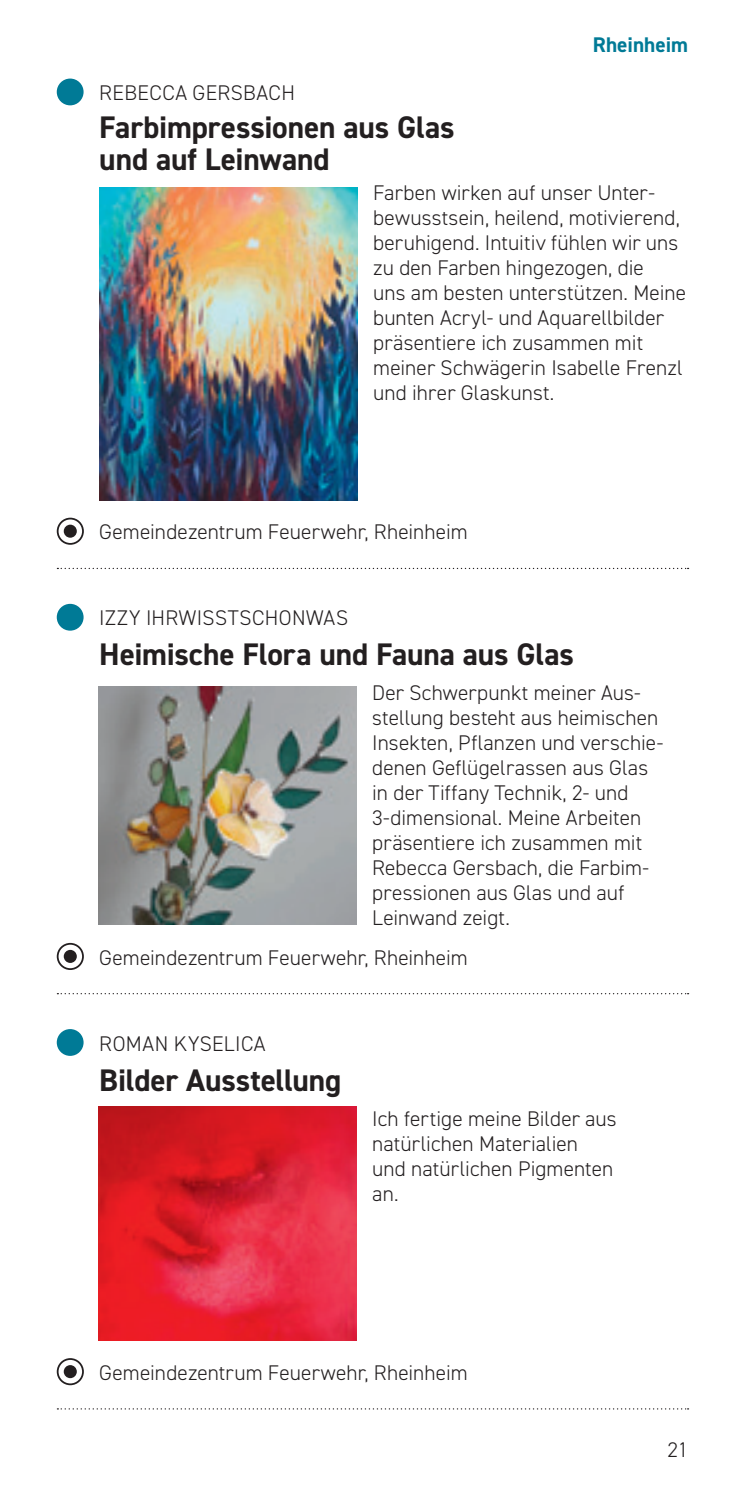
<style>
.page{position:relative;width:745px;height:1489px;background:#fff}
.page>*{position:absolute;margin:0;border:0;box-sizing:border-box;transform-origin:0 0}
.t1{font:700 31.25px/32.5px "DIN2014";letter-spacing:-.005em;color:#231f20}
.t2{font:300 21.25px/25px "DIN2014";letter-spacing:.005em;color:#231f20}
.t3{font:300 21.25px "DIN2014";letter-spacing:.025em;color:#231f20}
.t4{font:700 21.25px "DIN2014";color:#007a96}
</style>
<div class="page">
<svg style="left:57px;top:568px;width:631px;height:1px"></svg>
<svg style="left:57px;top:993px;width:631px;height:1px"></svg>
<svg style="left:57px;top:1408px;width:631px;height:1px"></svg>
<div style="left:58px;top:79px;width:25px;height:25px;background:#007a96;border-radius:50%"></div>
<div style="left:57px;top:79px;width:26px;height:26px;border:2px solid #007a96;border-radius:50%"></div>
<div style="left:64px;top:524px;width:13px;height:13px;background:#231f20;border-radius:50%"></div>
<div style="left:57px;top:517px;width:27px;height:27px;border:2px solid #231f20;border-radius:50%"></div>
<div style="left:58px;top:604px;width:25px;height:25px;background:#007a96;border-radius:50%"></div>
<div style="left:57px;top:604px;width:26px;height:26px;border:2px solid #007a96;border-radius:50%"></div>
<div style="left:64px;top:949px;width:13px;height:13px;background:#231f20;border-radius:50%"></div>
<div style="left:57px;top:942px;width:27px;height:27px;border:2px solid #231f20;border-radius:50%"></div>
<div style="left:58px;top:1029px;width:25px;height:25px;background:#007a96;border-radius:50%"></div>
<div style="left:57px;top:1029px;width:26px;height:26px;border:2px solid #007a96;border-radius:50%"></div>
<div style="left:64px;top:1364px;width:13px;height:13px;background:#231f20;border-radius:50%"></div>
<div style="left:57px;top:1357px;width:27px;height:27px;border:2px solid #231f20;border-radius:50%"></div>
<img style="left:99px;top:188px;width:258px;height:312px">
<img style="left:98px;top:687px;width:258px;height:237px">
<img style="left:98px;top:1106px;width:258px;height:233px">
<p class="t4" style="left:592px;top:31px;width:97px">Rheinheim</p>
<p class="t2" style="left:99px;top:80px;width:197px">REBECCA GERSBACH</p>
<h1 class="t1" style="left:99px;top:110px;width:356px">Farbimpressionen aus Glas und auf Leinwand</h1>
<p class="t2" style="left:373px;top:180px;width:314px">Farben wirken auf unser Unter&shy;bewusstsein, heilend, motivierend, beruhigend. Intuitiv fühlen wir uns zu den Farben hingezogen, die<br>uns am besten unterstützen. Meine bunten Acryl- und Aquarellbilder präsentiere ich zusammen mit meiner Schwägerin Isabelle Frenzl und ihrer Glaskunst.</p>
<p class="t2" style="left:99px;top:519px;width:370px">Gemeindezentrum Feuerwehr, Rheinheim</p>
<p class="t3" style="left:99px;top:605px;width:250px">IZZY IHRWISSTSCHONWAS</p>
<h1 class="t1" style="left:99px;top:638px;width:476px">Heimische Flora und Fauna aus Glas</h1>
<p class="t2" style="left:372px;top:680px;width:292px">Der Schwerpunkt meiner Aus&shy;stellung besteht aus heimischen<br>Insekten, Pflanzen und verschie&shy;denen Geflügelrassen aus Glas in der Tiffany Technik, 2- und<br>3-dimensional. Meine Arbeiten präsentiere ich zusammen mit<br>Rebecca Gersbach, die Farbim&shy;pressionen aus Glas und auf<br>Leinwand zeigt.</p>
<p class="t2" style="left:99px;top:944px;width:370px">Gemeindezentrum Feuerwehr, Rheinheim</p>
<p class="t3" style="left:99px;top:1030px;width:168px">ROMAN KYSELICA</p>
<h1 class="t1" style="left:99px;top:1063px;width:243px">Bilder Ausstellung</h1>
<p class="t2" style="left:372px;top:1105px;width:246px">Ich fertige meine Bilder aus natürlichen Materialien und natürlichen Pigmenten an.</p>
<p class="t2" style="left:99px;top:1359px;width:370px">Gemeindezentrum Feuerwehr, Rheinheim</p>
<p class="t2" style="left:667px;top:1436px;width:22px">21</p>
</div>
